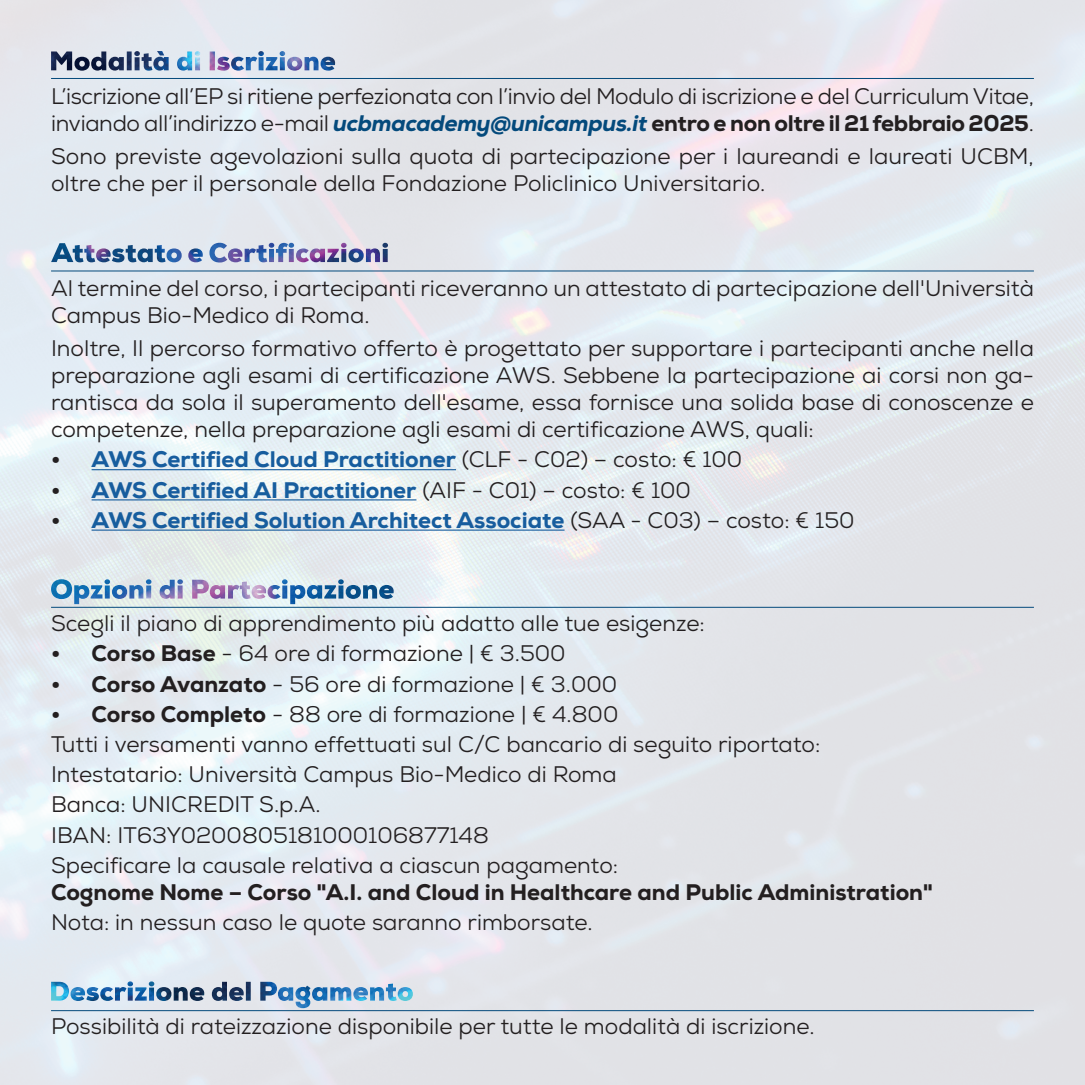
<style>
.page{position:relative;width:1085px;height:1085px;background:#fff}
.page>*{position:absolute;margin:0;border:0;box-sizing:border-box;transform-origin:0 0}
.t1{font:22.5px/27px "Nexa";color:#231f20}
.t2{font:800 22.5px "Nexa";color:#175d9e}
.t3{font:800 22.5px "Nexa";color:#231f20}
.s1{font-weight:800;font-style:italic;color:#044a7c}
.s2{font-weight:800}
.s3{color:#231f20}
.s4{font-weight:400;color:#231f20}
</style>
<div class="page">
<img style="left:0;top:0;width:1084px;height:1084px">
<img style="left:51px;top:51px;width:285px;height:20px">
<hr style="left:51px;top:78px;width:982px;height:1px;background:#044a7c">
<hr style="left:92px;top:469px;width:364px;height:1px;background:#175d9e">
<hr style="left:92px;top:499px;width:324px;height:1px;background:#175d9e">
<hr style="left:92px;top:529px;width:472px;height:1px;background:#175d9e">
<img style="left:51px;top:243px;width:337px;height:19px">
<hr style="left:51px;top:270px;width:982px;height:1px;background:#044a7c">
<svg style="left:51px;top:599px;width:343px;height:5px;background:#dee9ea"></svg>
<img style="left:51px;top:579px;width:343px;height:20px">
<hr style="left:51px;top:607px;width:982px;height:1px;background:#044a7c">
<svg style="left:397px;top:981px;width:16px;height:27px"></svg>
<img style="left:51px;top:981px;width:346px;height:27px">
<hr style="left:51px;top:1010px;width:982px;height:1px;background:#044a7c">
<p class="t1" style="left:51px;top:83px;width:984px">L’iscrizione all’EP si ritiene perfezionata con l’invio del Modulo di iscrizione e del Curriculum Vitae, inviando all’indirizzo e-mail <span class="s1">ucbmacademy@unicampus.it</span> <span class="s2">entro e non oltre il 21 febbraio 2025</span>.</p>
<p class="t1" style="left:51px;top:143px;width:984px">Sono previste agevolazioni sulla quota di partecipazione per i laureandi e laureati UCBM, oltre che per il personale della Fondazione Policlinico Universitario.</p>
<p class="t1" style="left:51px;top:274px;width:984px">Al termine del corso, i partecipanti riceveranno un attestato di partecipazione dell'Università<br>Campus Bio-Medico di Roma.</p>
<p class="t1" style="left:51px;top:335px;width:984px;text-align:justify">Inoltre, Il percorso formativo offerto è progettato per supportare i partecipanti anche nella preparazione agli esami di certificazione AWS. Sebbene la partecipazione ai corsi non ga&shy;rantisca da sola il superamento dell'esame, essa fornisce una solida base di conoscenze e competenze, nella preparazione agli esami di certificazione AWS, quali:</p>
<p class="t2" style="left:51px;top:445px;width:692px"><span class="s3">•</span> AWS Certified Cloud Practitioner <span class="s4">(CLF - C02) – costo: € 100</span></p>
<p class="t2" style="left:51px;top:475px;width:641px"><span class="s3">•</span> AWS Certified AI Practitioner <span class="s4">(AIF - C01) – costo: € 100</span></p>
<p class="t2" style="left:51px;top:505px;width:804px"><span class="s3">•</span> AWS Certified Solution Architect Associate <span class="s4">(SAA - C03) – costo: € 150</span></p>
<p class="t1" style="left:51px;top:609px;width:655px">Scegli il piano di apprendimento più adatto alle tue esigenze:</p>
<p class="t1" style="left:51px;top:640px;width:516px"><span class="s2">• Corso Base</span> - 64 ore di formazione | € 3.500</p>
<p class="t1" style="left:51px;top:670px;width:567px"><span class="s2">• Corso Avanzato</span> - 56 ore di formazione | € 3.000</p>
<p class="t1" style="left:51px;top:698px;width:770px;line-height:30.2px"><span class="s2">• Corso Completo</span> - 88 ore di formazione | € 4.800<br>Tutti i versamenti vanno effettuati sul C/C bancario di seguito riportato:<br>Intestatario: Università Campus Bio-Medico di Roma<br>Banca: UNICREDIT S.p.A.<br>IBAN: IT63Y0200805181000106877148<br>Specificare la causale relativa a ciascun pagamento:</p>
<p class="t3" style="left:51px;top:877px;width:883px">Cognome Nome – Corso "A.I. and Cloud in Healthcare and Public Administration"</p>
<p class="t1" style="left:51px;top:908px;width:543px">Nota: in nessun caso le quote saranno rimborsate.</p>
<p class="t1" style="left:51px;top:1012px;width:765px">Possibilità di rateizzazione disponibile per tutte le modalità di iscrizione.</p>
</div>
